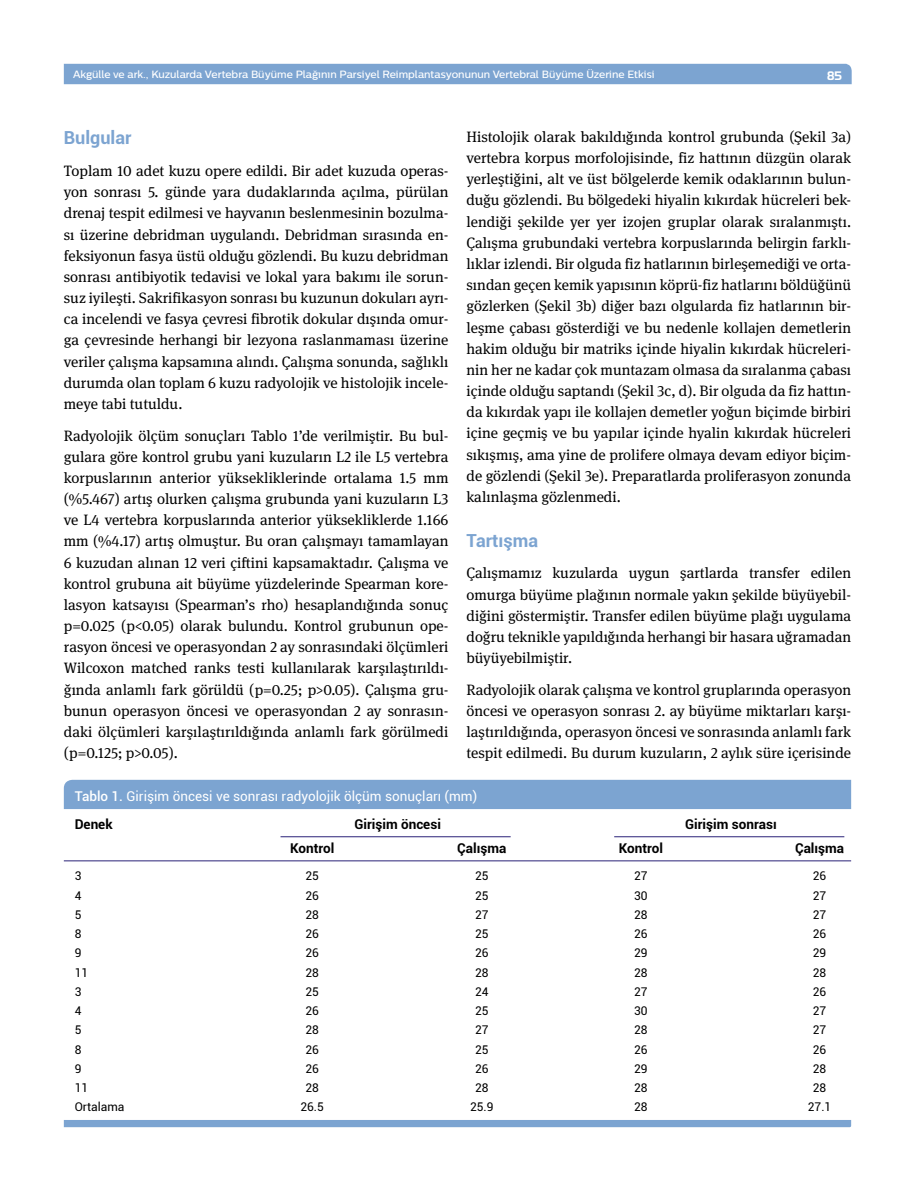
<style>
.page{position:relative;width:915px;height:1191px;background:#fff}
.page>*{position:absolute;margin:0;border:0;box-sizing:border-box;transform-origin:0 0}
.t1{font:700 18px "Roboto";color:#7ca4d1}
.t2{font:15px/21.1px "DG Meta Serif Science";color:#000;text-align:justify}
.t3{font:13.5px/27.8px "Roboto";color:#fff}
.t4{font:700 13.5px "Roboto";color:#000}
.t5{font:12px "Roboto";color:#000}
.t6{font:12px "Prototype";color:#fff}
.t7{font:500 10.5px "Centrale Sans";color:#fff}
.s1{font-weight:500}
.s2{font-weight:700;color:#000}
</style>
<div class="page">
<div style="left:64px;top:64px;width:787px;height:20px;background:#7ca4d1"></div>
<div style="left:64px;top:780px;width:786px;height:29px;background:#7ca4d1"></div>
<div style="left:64px;top:1120px;width:786px;height:7px;background:#7ca4d1"></div>
<hr style="left:64px;top:860px;width:786px;height:1px;background:#2a2278">
<hr style="left:280px;top:836px;width:230px;height:1px;background:#2a2278">
<hr style="left:614px;top:836px;width:230px;height:1px;background:#2a2278">
<p class="t7" style="left:73px;top:68px;width:583px">Akgülle ve ark., Kuzularda Vertebra Büyüme Plağının Parsiyel Reimplantasyonunun Vertebral Büyüme Üzerine Etkisi</p>
<p class="t6" style="left:826px;top:68px;width:16px">85</p>
<p class="t2" style="left:466px;top:126px;width:386px">Histolojik olarak bakıldığında kontrol grubunda (Şekil 3a) vertebra korpus morfolojisinde, fiz hattının düzgün olarak yerleştiğini, alt ve üst bölgelerde kemik odaklarının bulun&shy;duğu gözlendi. Bu bölgedeki hiyalin kıkırdak hücreleri bek&shy;lendiği şekilde yer yer izojen gruplar olarak sıralanmıştı.<br>Çalışma grubundaki vertebra korpuslarında belirgin farklı&shy;lıklar izlendi. Bir olguda fiz hatlarının birleşemediği ve orta&shy;sından geçen kemik yapısının köprü-fiz hatlarını böldüğünü gözlerken (Şekil 3b) diğer bazı olgularda fiz hatlarının bir&shy;leşme çabası gösterdiği ve bu nedenle kollajen demetlerin hakim olduğu bir matriks içinde hiyalin kıkırdak hücreleri&shy;nin her ne kadar çok muntazam olmasa da sıralanma çabası içinde olduğu saptandı (Şekil 3c, d). Bir olguda da fiz hattın&shy;da kıkırdak yapı ile kollajen demetler yoğun biçimde birbiri içine geçmiş ve bu yapılar içinde hyalin kıkırdak hücreleri sıkışmış, ama yine de prolifere olmaya devam ediyor biçim&shy;de gözlendi (Şekil 3e). Preparatlarda proliferasyon zonunda kalınlaşma gözlenmedi.</p>
<p class="t1" style="left:466px;top:527px;width:73px">Tartışma</p>
<p class="t2" style="left:466px;top:562px;width:386px">Çalışmamız kuzularda uygun şartlarda transfer edilen omurga büyüme plağının normale yakın şekilde büyüyebil&shy;diğini göstermiştir. Transfer edilen büyüme plağı uygulama doğru teknikle yapıldığında herhangi bir hasara uğramadan büyüyebilmiştir.</p>
<p class="t2" style="left:466px;top:679px;width:386px">Radyolojik olarak çalışma ve kontrol gruplarında operasyon öncesi ve operasyon sonrası 2. ay büyüme miktarları karşı&shy;laştırıldığında, operasyon öncesi ve sonrasında anlamlı fark tespit edilmedi. Bu durum kuzuların, 2 aylık süre içerisinde</p>
<p class="t3" style="left:75px;top:782px;width:404px"><span class="s1">Tablo 1.</span> Girişim öncesi ve sonrası radyolojik ölçüm sonuçları (mm)<br><span class="s2">Denek</span></p>
<p class="t1" style="left:64px;top:125px;width:69px">Bulgular</p>
<p class="t2" style="left:64px;top:160px;width:386px">Toplam 10 adet kuzu opere edildi. Bir adet kuzuda operas&shy;yon sonrası 5. günde yara dudaklarında açılma, pürülan drenaj tespit edilmesi ve hayvanın beslenmesinin bozulma&shy;sı üzerine debridman uygulandı. Debridman sırasında en&shy;feksiyonun fasya üstü olduğu gözlendi. Bu kuzu debridman sonrası antibiyotik tedavisi ve lokal yara bakımı ile sorun&shy;suz iyileşti. Sakrifikasyon sonrası bu kuzunun dokuları ayrı&shy;ca incelendi ve fasya çevresi fibrotik dokular dışında omur&shy;ga çevresinde herhangi bir lezyona raslanmaması üzerine veriler çalışma kapsamına alındı. Çalışma sonunda, sağlıklı durumda olan toplam 6 kuzu radyolojik ve histolojik incele&shy;meye tabi tutuldu.</p>
<p class="t2" style="left:64px;top:424px;width:386px">Radyolojik ölçüm sonuçları Tablo 1’de verilmiştir. Bu bul&shy;gulara göre kontrol grubu yani kuzuların L2 ile L5 vertebra korpuslarının anterior yüksekliklerinde ortalama 1.5 mm (%5.467) artış olurken çalışma grubunda yani kuzuların L3 ve L4 vertebra korpuslarında anterior yüksekliklerde 1.166 mm (%4.17) artış olmuştur. Bu oran çalışmayı tamamlayan 6 kuzudan alınan 12 veri çiftini kapsamaktadır. Çalışma ve kontrol grubuna ait büyüme yüzdelerinde Spearman kore&shy;lasyon katsayısı (Spearman’s rho) hesaplandığında sonuç p=0.025 (p&lt;0.05) olarak bulundu. Kontrol grubunun ope&shy;rasyon öncesi ve operasyondan 2 ay sonrasındaki ölçümleri Wilcoxon matched ranks testi kullanılarak karşılaştırıldı&shy;ğında anlamlı fark görüldü (p=0.25; p&gt;0.05). Çalışma gru&shy;bunun operasyon öncesi ve operasyondan 2 ay sonrasın&shy;daki ölçümleri karşılaştırıldığında anlamlı fark görülmedi (p=0.125; p&gt;0.05).</p>
<p class="t4" style="left:354px;top:814px;width:88px">Girişim öncesi</p>
<p class="t4" style="left:685px;top:814px;width:93px">Girişim sonrası</p>
<p class="t4" style="left:290px;top:838px;width:46px">Kontrol</p>
<p class="t4" style="left:457px;top:838px;width:51px">Çalışma</p>
<p class="t4" style="left:618px;top:838px;width:46px">Kontrol</p>
<p class="t4" style="left:794px;top:838px;width:51px">Çalışma</p>
<p class="t5" style="left:75px;top:867px;width:8px">3</p>
<p class="t5" style="left:305px;top:867px;width:15px">25</p>
<p class="t5" style="left:475px;top:867px;width:15px">25</p>
<p class="t5" style="left:634px;top:867px;width:15px">27</p>
<p class="t5" style="left:812px;top:867px;width:15px">26</p>
<p class="t5" style="left:75px;top:887px;width:8px">4</p>
<p class="t5" style="left:305px;top:887px;width:15px">26</p>
<p class="t5" style="left:475px;top:887px;width:15px">25</p>
<p class="t5" style="left:634px;top:887px;width:15px">30</p>
<p class="t5" style="left:812px;top:887px;width:15px">27</p>
<p class="t5" style="left:75px;top:906px;width:8px">5</p>
<p class="t5" style="left:305px;top:906px;width:15px">28</p>
<p class="t5" style="left:475px;top:906px;width:15px">27</p>
<p class="t5" style="left:634px;top:906px;width:15px">28</p>
<p class="t5" style="left:812px;top:906px;width:15px">27</p>
<p class="t5" style="left:75px;top:925px;width:8px">8</p>
<p class="t5" style="left:305px;top:925px;width:15px">26</p>
<p class="t5" style="left:475px;top:925px;width:15px">25</p>
<p class="t5" style="left:634px;top:925px;width:15px">26</p>
<p class="t5" style="left:812px;top:925px;width:15px">26</p>
<p class="t5" style="left:75px;top:944px;width:8px">9</p>
<p class="t5" style="left:305px;top:944px;width:15px">26</p>
<p class="t5" style="left:475px;top:944px;width:15px">26</p>
<p class="t5" style="left:634px;top:944px;width:15px">29</p>
<p class="t5" style="left:812px;top:944px;width:15px">29</p>
<p class="t5" style="left:75px;top:964px;width:15px">11</p>
<p class="t5" style="left:305px;top:964px;width:15px">28</p>
<p class="t5" style="left:475px;top:964px;width:15px">28</p>
<p class="t5" style="left:634px;top:964px;width:15px">28</p>
<p class="t5" style="left:812px;top:964px;width:15px">28</p>
<p class="t5" style="left:75px;top:983px;width:8px">3</p>
<p class="t5" style="left:305px;top:983px;width:15px">25</p>
<p class="t5" style="left:475px;top:983px;width:15px">24</p>
<p class="t5" style="left:634px;top:983px;width:15px">27</p>
<p class="t5" style="left:812px;top:983px;width:15px">26</p>
<p class="t5" style="left:75px;top:1002px;width:8px">4</p>
<p class="t5" style="left:305px;top:1002px;width:15px">26</p>
<p class="t5" style="left:475px;top:1002px;width:15px">25</p>
<p class="t5" style="left:634px;top:1002px;width:15px">30</p>
<p class="t5" style="left:812px;top:1002px;width:15px">27</p>
<p class="t5" style="left:75px;top:1021px;width:8px">5</p>
<p class="t5" style="left:305px;top:1021px;width:15px">28</p>
<p class="t5" style="left:475px;top:1021px;width:15px">27</p>
<p class="t5" style="left:634px;top:1021px;width:15px">28</p>
<p class="t5" style="left:812px;top:1021px;width:15px">27</p>
<p class="t5" style="left:75px;top:1041px;width:8px">8</p>
<p class="t5" style="left:305px;top:1041px;width:15px">26</p>
<p class="t5" style="left:475px;top:1041px;width:15px">25</p>
<p class="t5" style="left:634px;top:1041px;width:15px">26</p>
<p class="t5" style="left:812px;top:1041px;width:15px">26</p>
<p class="t5" style="left:75px;top:1060px;width:8px">9</p>
<p class="t5" style="left:305px;top:1060px;width:15px">26</p>
<p class="t5" style="left:475px;top:1060px;width:15px">26</p>
<p class="t5" style="left:634px;top:1060px;width:15px">29</p>
<p class="t5" style="left:812px;top:1060px;width:15px">28</p>
<p class="t5" style="left:75px;top:1079px;width:15px">11</p>
<p class="t5" style="left:305px;top:1079px;width:15px">28</p>
<p class="t5" style="left:475px;top:1079px;width:15px">28</p>
<p class="t5" style="left:634px;top:1079px;width:15px">28</p>
<p class="t5" style="left:812px;top:1079px;width:15px">28</p>
<p class="t5" style="left:75px;top:1098px;width:51px">Ortalama</p>
<p class="t5" style="left:300px;top:1098px;width:25px">26.5</p>
<p class="t5" style="left:470px;top:1098px;width:25px">25.9</p>
<p class="t5" style="left:634px;top:1098px;width:15px">28</p>
<p class="t5" style="left:807px;top:1098px;width:25px">27.1</p>
</div>
